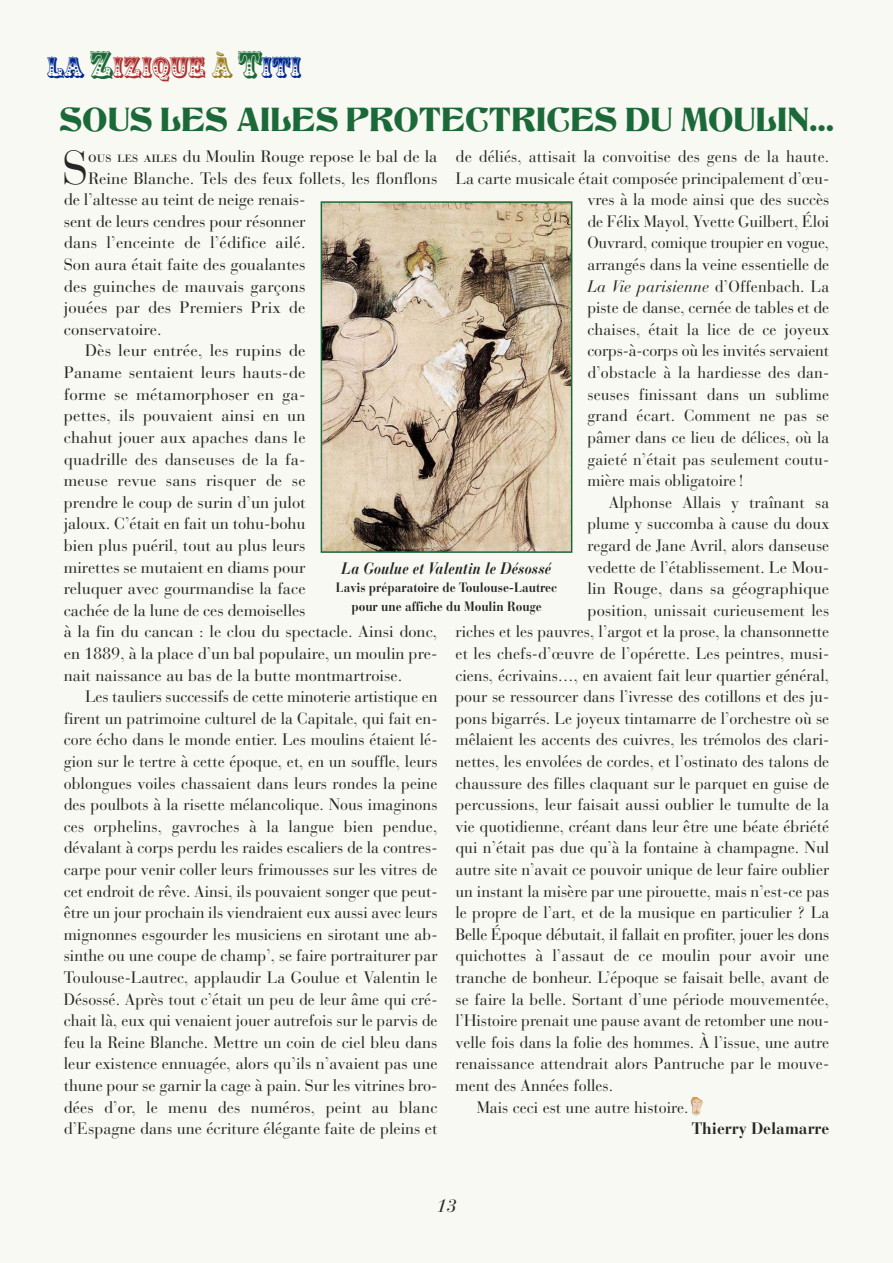
<style>
.page{position:relative;width:893px;height:1263px;background:#f8f9f2}
.page>*{position:absolute;margin:0;border:0;box-sizing:border-box;transform-origin:0 0}
.t1{font:47.25px "Bauer Bodoni";color:#272526}
.t2{font:34.5px "Titania";color:#1b6939}
.t3{font:29.1px "Zebrawood";color:#af3132}
.t4{font:italic 18px "Bauer Bodoni";color:#272526}
.t5{font:16.5px "Bauer Bodoni";color:#272526;scale:.96 1}
.t6{font:16.5px "Bauer Bodoni";color:#272526}
.t7{font:16.5px "Bauer Bodoni";color:#272526;scale:.95 1}
.t8{font:italic 16.5px "Bauer Bodoni";letter-spacing:.01em;color:#272526;scale:.96 1}
.t9{font:italic 700 16.5px "Bauer Bodoni";color:#272526;scale:.88 1}
.t10{font:700 16.5px "Bauer Bodoni";color:#272526;scale:.95 1}
.t11{font:700 13.5px/18.6px "Bauer Bodoni";color:#272526;text-align:center;scale:.88 1}
.s1{color:#002991}
.s2{font-size:37.5px;color:#1b6939}
.s3{color:#9b7e21}
.s4{font-family:"Bauer Bodoni Roman SC"}
.s5{font-style:normal}
</style>
<div class="page">
<img style="left:690px;top:1096px;width:13px;height:20px">
<img style="left:324px;top:204px;width:245px;height:346px">
<div style="left:321px;top:201px;width:251px;height:352px;border:2px solid #1b6939"></div>
<h3 class="t3" style="left:47px;top:54px;width:255px"><span class="s1">LA</span> <span class="s2">Z</span>IZIQUE <span class="s3">À</span> <span class="s2">T</span><span class="s1">ITI</span></h3>
<h2 class="t2" style="left:59px;top:108px;width:776px">SOUS LES AILES PROTECTRICES DU MOULIN…</h2>
<h1 class="t1" style="left:62px;top:149px;width:28px">S</h1>
<p class="t6" style="left:88px;top:150px;width:351px"><span class="s4">ous les ailes</span> du Moulin Rouge repose le bal de la</p>
<p class="t6" style="left:456px;top:150px;width:375px">de déliés, attisait la convoitise des gens de la haute.</p>
<p class="t6" style="left:455px;top:172px;width:375px">La carte musicale était composée principalement d’œu-</p>
<p class="t6" style="left:587px;top:193px;width:243px">vres à la mode ainsi que des succès</p>
<p class="t5" style="left:587px;top:215px;width:253px">de Félix Mayol, Yvette Guilbert, Éloi</p>
<p class="t7" style="left:587px;top:236px;width:256px">Ouvrard, comique troupier en vogue,</p>
<p class="t5" style="left:587px;top:258px;width:253px">arrangés dans la veine essentielle de</p>
<p class="t8" style="left:587px;top:280px;width:253px">La Vie parisienne <span class="s5">d’Offenbach. La</span></p>
<p class="t5" style="left:587px;top:301px;width:253px">piste de danse, cernée de tables et de</p>
<p class="t5" style="left:587px;top:323px;width:253px">chaises, était la lice de ce joyeux</p>
<p class="t5" style="left:587px;top:344px;width:253px">corps-à-corps où les invités servaient</p>
<p class="t5" style="left:587px;top:366px;width:253px">d’obstacle à la hardiesse des dan-</p>
<p class="t5" style="left:587px;top:388px;width:253px">seuses finissant dans un sublime</p>
<p class="t5" style="left:587px;top:409px;width:253px">grand écart. Comment ne pas se</p>
<p class="t7" style="left:587px;top:431px;width:256px">pâmer dans ce lieu de délices, où la</p>
<p class="t7" style="left:587px;top:452px;width:256px">gaieté n’était pas seulement coutu-</p>
<p class="t7" style="left:587px;top:474px;width:166px">mière mais obligatoire !</p>
<p class="t5" style="left:609px;top:496px;width:231px">Alphonse Allais y traînant sa</p>
<p class="t5" style="left:587px;top:517px;width:253px">plume y succomba à cause du doux</p>
<p class="t5" style="left:587px;top:539px;width:253px">regard de Jane Avril, alors danseuse</p>
<p class="t5" style="left:587px;top:560px;width:253px">vedette de l’établissement. Le Mou-</p>
<p class="t6" style="left:587px;top:582px;width:243px">lin Rouge, dans sa géographique</p>
<p class="t6" style="left:587px;top:604px;width:243px">position, unissait curieusement les</p>
<p class="t5" style="left:455px;top:625px;width:391px">riches et les pauvres, l’argot et la prose, la chansonnette</p>
<p class="t5" style="left:455px;top:647px;width:391px">et les chefs-d’œuvre de l’opérette. Les peintres, musi-</p>
<p class="t5" style="left:455px;top:668px;width:391px">ciens, écrivains…, en avaient fait leur quartier général,</p>
<p class="t5" style="left:455px;top:690px;width:391px">pour se ressourcer dans l’ivresse des cotillons et des ju-</p>
<p class="t5" style="left:455px;top:712px;width:391px">pons bigarrés. Le joyeux tintamarre de l’orchestre où se</p>
<p class="t5" style="left:455px;top:733px;width:391px">mêlaient les accents des cuivres, les trémolos des clari-</p>
<p class="t5" style="left:455px;top:755px;width:391px">nettes, les envolées de cordes, et l’ostinato des talons de</p>
<p class="t5" style="left:455px;top:776px;width:391px">chaussure des filles claquant sur le parquet en guise de</p>
<p class="t6" style="left:456px;top:798px;width:375px">percussions, leur faisait aussi oublier le tumulte de la</p>
<p class="t5" style="left:455px;top:820px;width:391px">vie quotidienne, créant dans leur être une béate ébriété</p>
<p class="t5" style="left:455px;top:841px;width:391px">qui n’était pas due qu’à la fontaine à champagne. Nul</p>
<p class="t5" style="left:455px;top:863px;width:391px">autre site n’avait ce pouvoir unique de leur faire oublier</p>
<p class="t5" style="left:455px;top:884px;width:391px">un instant la misère par une pirouette, mais n’est-ce pas</p>
<p class="t5" style="left:455px;top:906px;width:391px">le propre de l’art, et de la musique en particulier ? La</p>
<p class="t5" style="left:455px;top:928px;width:391px">Belle Époque débutait, il fallait en profiter, jouer les dons</p>
<p class="t5" style="left:455px;top:949px;width:391px">quichottes à l’assaut de ce moulin pour avoir une</p>
<p class="t5" style="left:455px;top:971px;width:391px">tranche de bonheur. L’époque se faisait belle, avant de</p>
<p class="t5" style="left:455px;top:992px;width:391px">se faire la belle. Sortant d’une période mouvementée,</p>
<p class="t5" style="left:455px;top:1014px;width:391px">l’Histoire prenait une pause avant de retomber une nou-</p>
<p class="t5" style="left:455px;top:1036px;width:391px">velle fois dans la folie des hommes. À l’issue, une autre</p>
<p class="t5" style="left:455px;top:1057px;width:391px">renaissance attendrait alors Pantruche par le mouve-</p>
<p class="t5" style="left:455px;top:1079px;width:166px">ment des Années folles.</p>
<p class="t5" style="left:477px;top:1100px;width:222px">Mais ceci est une autre histoire.</p>
<p class="t10" style="left:692px;top:1122px;width:146px">Thierry Delamarre</p>
<p class="t6" style="left:88px;top:172px;width:351px">Reine Blanche. Tels des feux follets, les flonflons</p>
<p class="t6" style="left:64px;top:193px;width:243px">de l’altesse au teint de neige renais-</p>
<p class="t6" style="left:64px;top:215px;width:243px">sent de leurs cendres pour résonner</p>
<p class="t6" style="left:64px;top:236px;width:243px">dans l’enceinte de l’édifice ailé.</p>
<p class="t6" style="left:64px;top:258px;width:243px">Son aura était faite des goualantes</p>
<p class="t6" style="left:64px;top:280px;width:243px">des guinches de mauvais garçons</p>
<p class="t6" style="left:64px;top:301px;width:243px">jouées par des Premiers Prix de</p>
<p class="t6" style="left:64px;top:323px;width:99px">conservatoire.</p>
<p class="t6" style="left:85px;top:344px;width:222px">Dès leur entrée, les rupins de</p>
<p class="t6" style="left:64px;top:366px;width:243px">Paname sentaient leurs hauts-de</p>
<p class="t6" style="left:64px;top:388px;width:243px">forme se métamorphoser en ga-</p>
<p class="t6" style="left:64px;top:409px;width:243px">pettes, ils pouvaient ainsi en un</p>
<p class="t6" style="left:64px;top:431px;width:243px">chahut jouer aux apaches dans le</p>
<p class="t6" style="left:64px;top:452px;width:243px">quadrille des danseuses de la fa-</p>
<p class="t6" style="left:64px;top:474px;width:243px">meuse revue sans risquer de se</p>
<p class="t6" style="left:64px;top:496px;width:243px">prendre le coup de surin d’un julot</p>
<p class="t6" style="left:64px;top:517px;width:243px">jaloux. C’était en fait un tohu-bohu</p>
<p class="t6" style="left:64px;top:539px;width:243px">bien plus puéril, tout au plus leurs</p>
<p class="t6" style="left:64px;top:560px;width:243px">mirettes se mutaient en diams pour</p>
<p class="t6" style="left:64px;top:582px;width:243px">reluquer avec gourmandise la face</p>
<p class="t6" style="left:64px;top:604px;width:243px">cachée de la lune de ces demoiselles</p>
<p class="t6" style="left:64px;top:625px;width:375px">à la fin du cancan : le clou du spectacle. Ainsi donc,</p>
<p class="t6" style="left:64px;top:647px;width:375px">en 1889, à la place d’un bal populaire, un moulin pre-</p>
<p class="t6" style="left:64px;top:668px;width:340px">nait naissance au bas de la butte montmartroise.</p>
<p class="t5" style="left:85px;top:690px;width:369px">Les tauliers successifs de cette minoterie artistique en</p>
<p class="t5" style="left:64px;top:712px;width:391px">firent un patrimoine culturel de la Capitale, qui fait en-</p>
<p class="t5" style="left:64px;top:733px;width:391px">core écho dans le monde entier. Les moulins étaient lé-</p>
<p class="t5" style="left:64px;top:755px;width:391px">gion sur le tertre à cette époque, et, en un souffle, leurs</p>
<p class="t5" style="left:64px;top:776px;width:391px">oblongues voiles chassaient dans leurs rondes la peine</p>
<p class="t5" style="left:64px;top:798px;width:391px">des poulbots à la risette mélancolique. Nous imaginons</p>
<p class="t5" style="left:64px;top:820px;width:391px">ces orphelins, gavroches à la langue bien pendue,</p>
<p class="t5" style="left:64px;top:841px;width:391px">dévalant à corps perdu les raides escaliers de la contres-</p>
<p class="t5" style="left:64px;top:863px;width:391px">carpe pour venir coller leurs frimousses sur les vitres de</p>
<p class="t5" style="left:64px;top:884px;width:391px">cet endroit de rêve. Ainsi, ils pouvaient songer que peut-</p>
<p class="t5" style="left:64px;top:906px;width:391px">être un jour prochain ils viendraient eux aussi avec leurs</p>
<p class="t5" style="left:64px;top:928px;width:391px">mignonnes esgourder les musiciens en sirotant une ab-</p>
<p class="t5" style="left:64px;top:949px;width:391px">sinthe ou une coupe de champ’, se faire portraiturer par</p>
<p class="t5" style="left:64px;top:971px;width:391px">Toulouse-Lautrec, applaudir La Goulue et Valentin le</p>
<p class="t5" style="left:64px;top:992px;width:391px">Désossé. Après tout c’était un peu de leur âme qui cré-</p>
<p class="t5" style="left:64px;top:1014px;width:391px">chait là, eux qui venaient jouer autrefois sur le parvis de</p>
<p class="t5" style="left:64px;top:1036px;width:391px">feu la Reine Blanche. Mettre un coin de ciel bleu dans</p>
<p class="t6" style="left:64px;top:1057px;width:375px">leur existence ennuagée, alors qu’ils n’avaient pas une</p>
<p class="t6" style="left:64px;top:1079px;width:375px">thune pour se garnir la cage à pain. Sur les vitrines bro-</p>
<p class="t6" style="left:64px;top:1100px;width:375px">dées d’or, le menu des numéros, peint au blanc</p>
<p class="t6" style="left:64px;top:1122px;width:375px">d’Espagne dans une écriture élégante faite de pleins et</p>
<p class="t9" style="left:342px;top:561px;width:240px">La Goulue et Valentin le Désossé</p>
<p class="t11" style="left:336px;top:580px;width:253px">Lavis préparatoire de Toulouse-Lautrec pour une affiche du Moulin Rouge</p>
<p class="t4" style="left:436px;top:1199px;width:22px">13</p>
</div>
